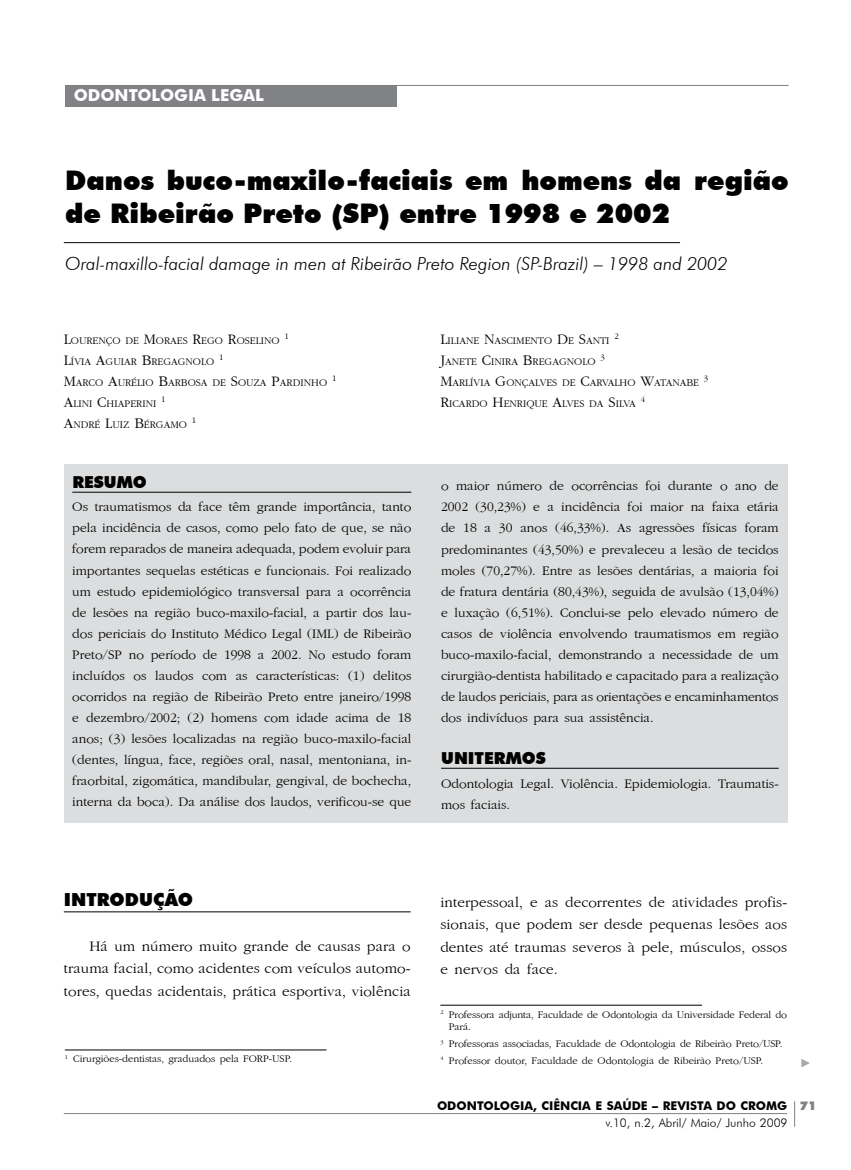
<style>
.page{position:relative;width:851px;height:1170px;background:#fff}
.page>*{position:absolute;margin:0;border:0;box-sizing:border-box;transform-origin:0 0}
.t1{font:900 27px/32.4px "Futura BT";color:#000}
.t2{font:italic 300 18px "Futura BT";color:#000}
.t3{font:900 18px "Futura BT";color:#000}
.t4{font:700 16.5px "Futura BT";color:#fff}
.t5{font:900 16.5px "Futura BT";color:#000}
.t6{font:15px/22.5px "Gatineau Plain";letter-spacing:.01em;color:#000;text-align:justify}
.t7{font:13.5px/21px "Gatineau Plain";color:#000;text-align:justify}
.t8{font:700 12px/16.2px "Futura BT";color:#000}
.t9{font:10.5px/12.6px "Gatineau Plain";letter-spacing:-.01em;color:#000}
.t10{font:10.5px "Gatineau Plain";color:#000}
.t11{font:8.7px "Gatineau Plain";color:#000}
.s1{font-size:15px}
.s2{font-weight:900;color:#808285}
.s3{font-weight:300}
</style>
<div class="page">
<svg style="left:794px;top:1101px;width:1px;height:25px"></svg>
<hr style="left:64px;top:1113px;width:723px;height:1px;background:#808285">
<div style="left:65px;top:85px;width:331px;height:22px;background:#808285"></div>
<hr style="left:65px;top:85px;width:723px;height:1px;background:#808285">
<hr style="left:65px;top:1049px;width:261px;height:1px;background:#000">
<div style="left:64px;top:463px;width:723px;height:359px;background:#dcddde"></div>
<hr style="left:72px;top:492px;width:339px;height:1px;background:#000">
<svg style="left:801px;top:1059px;width:8px;height:8px"></svg>
<hr style="left:441px;top:767px;width:337px;height:1px;background:#000">
<hr style="left:64px;top:911px;width:346px;height:1px;background:#000">
<hr style="left:64px;top:242px;width:616px;height:1px;background:#000">
<hr style="left:440px;top:1004px;width:262px;height:1px;background:#000">
<p class="t4" style="left:74px;top:85px;width:13px">ODONTOLOGIA</p>
<p class="t4" style="left:211px;top:85px;width:12px">LEGAL</p>
<h1 class="t1" style="left:65px;top:164px;width:724px">Danos buco-maxilo-faciais em homens da região de Ribeirão Preto (SP) entre 1998 e 2002</h1>
<h2 class="t2" style="left:65px;top:252px;width:663px">Oral-maxillo-facial damage in men at Ribeirão Preto Region (SP-Brazil) – 1998 and 2002</h2>
<p class="t10" style="left:64px;top:335px;width:217px"><span class="s1">L</span>OURENÇO DE <span class="s1">M</span>ORAES <span class="s1">R</span>EGO <span class="s1">R</span>OSELINO</p>
<p class="t11" style="left:284px;top:331px;width:6px">1</p>
<p class="t10" style="left:64px;top:356px;width:152px"><span class="s1">L</span>ÍVIA <span class="s1">A</span>GUIAR <span class="s1">B</span>REGAGNOLO</p>
<p class="t11" style="left:219px;top:352px;width:6px">1</p>
<p class="t10" style="left:64px;top:377px;width:265px"><span class="s1">M</span>ARCO <span class="s1">A</span>URÉLIO <span class="s1">B</span>ARBOSA DE <span class="s1">S</span>OUZA <span class="s1">P</span>ARDINHO</p>
<p class="t11" style="left:332px;top:373px;width:6px">1</p>
<p class="t10" style="left:64px;top:398px;width:94px"><span class="s1">A</span>LINI <span class="s1">C</span>HIAPERINI</p>
<p class="t11" style="left:161px;top:394px;width:6px">1</p>
<p class="t10" style="left:64px;top:419px;width:125px"><span class="s1">A</span>NDRÉ <span class="s1">L</span>UIZ <span class="s1">B</span>ÉRGAMO</p>
<p class="t11" style="left:192px;top:415px;width:6px">1</p>
<p class="t5" style="left:72px;top:472px;width:76px">RESUMO</p>
<p class="t7" style="left:72px;top:497px;width:340px">Os traumatismos da face têm grande importância, tanto pela incidência de casos, como pelo fato de que, se não forem reparados de maneira adequada, podem evoluir para importantes sequelas estéticas e funcionais. Foi realizado um estudo epidemiológico transversal para a ocorrência de lesões na região buco-maxilo-facial, a partir dos lau&shy;dos periciais do Instituto Médico Legal (IML) de Ribeirão Preto/SP no período de 1998 a 2002. No estudo foram incluídos os laudos com as características: (1) delitos ocorridos na região de Ribeirão Preto entre janeiro/1998 e dezembro/2002; (2) homens com idade acima de 18 anos; (3) lesões localizadas na região buco-maxilo-facial (dentes, língua, face, regiões oral, nasal, mentoniana, in&shy;fraorbital, zigomática, mandibular, gengival, de bochecha, interna da boca). Da análise dos laudos, verificou-se que</p>
<p class="t10" style="left:440px;top:335px;width:171px"><span class="s1">L</span>ILIANE <span class="s1">N</span>ASCIMENTO <span class="s1">D</span>E <span class="s1">S</span>ANTI</p>
<p class="t11" style="left:614px;top:331px;width:6px">2</p>
<p class="t10" style="left:440px;top:356px;width:157px"><span class="s1">J</span>ANETE <span class="s1">C</span>INIRA <span class="s1">B</span>REGAGNOLO</p>
<p class="t11" style="left:600px;top:352px;width:6px">3</p>
<p class="t10" style="left:440px;top:377px;width:260px"><span class="s1">M</span>ARLÍVIA <span class="s1">G</span>ONÇALVES DE <span class="s1">C</span>ARVALHO <span class="s1">W</span>ATANABE</p>
<p class="t11" style="left:703px;top:373px;width:6px">3</p>
<p class="t10" style="left:440px;top:398px;width:197px"><span class="s1">R</span>ICARDO <span class="s1">H</span>ENRIQUE <span class="s1">A</span>LVES DA <span class="s1">S</span>ILVA</p>
<p class="t11" style="left:640px;top:394px;width:6px">4</p>
<p class="t7" style="left:441px;top:476px;width:339px">o maior número de ocorrências foi durante o ano de 2002 (30,23%) e a incidência foi maior na faixa etária de 18 a 30 anos (46,33%). As agressões físicas foram predominantes (43,50%) e prevaleceu a lesão de tecidos moles (70,27%). Entre as lesões dentárias, a maioria foi de fratura dentária (80,43%), seguida de avulsão (13,04%) e luxação (6,51%). Conclui-se pelo elevado número de casos de violência envolvendo traumatismos em região buco-maxilo-facial, demonstrando a necessidade de um cirurgião-dentista habilitado e capacitado para a realização de laudos periciais, para as orientações e encaminhamentos dos indivíduos para sua assistência.</p>
<p class="t5" style="left:441px;top:748px;width:57px">Unitermos</p>
<p class="t7" style="left:441px;top:773px;width:339px">Odontologia Legal. Violência. Epidemiologia. Traumatis&shy;mos faciais.</p>
<h2 class="t3" style="left:64px;top:888px;width:131px">INTRODUÇÃO</h2>
<p class="t6" style="left:64px;top:935px;width:348px;text-indent:26px">Há um número muito grande de causas para o trauma facial, como acidentes com veículos automo&shy;tores, quedas acidentais, prática esportiva, violência</p>
<p class="t9" style="left:65px;top:1052px;width:229px"><sup>1</sup> Cirurgiões-dentistas, graduados pela FORP-USP.</p>
<p class="t6" style="left:440px;top:891px;width:348px">interpessoal, e as decorrentes de atividades profis&shy;sionais, que podem ser desde pequenas lesões aos dentes até traumas severos à pele, músculos, ossos e nervos da face.</p>
<p class="t9" style="left:449px;top:1008px;width:340px;text-indent:-8px"><sup>2</sup> Professora adjunta, Faculdade de Odontologia da Universidade Federal do<br>Pará.</p>
<p class="t9" style="left:440px;top:1035px;width:344px;line-height:16.8px"><sup>3</sup> Professoras associadas, Faculdade de Odontologia de Ribeirão Preto/USP.<br><sup>4</sup> Professor doutor, Faculdade de Odontologia de Ribeirão Preto/USP.</p>
<p class="t8" style="left:605px;top:1097px;width:212px;text-indent:-168px">ODONTOLOGIA, CIÊNCIA E SAÚDE – REVISTA DO CROMG <span class="s2">71 </span><span class="s3">v.10, n.2, Abril/ Maio/ Junho 2009</span></p>
</div>
